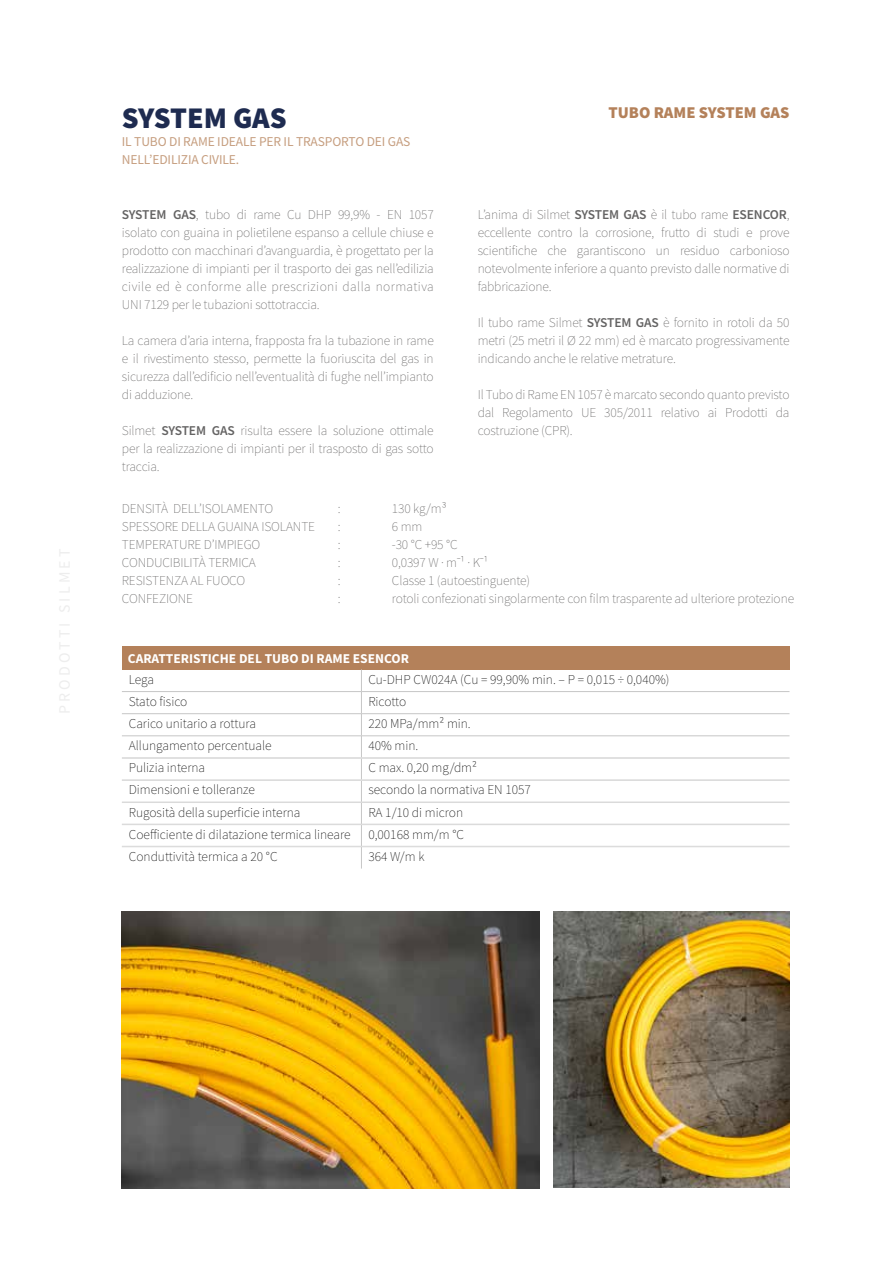
<style>
.page{position:relative;width:893px;height:1263px;background:#fff}
.page>*{position:absolute;margin:0;border:0;box-sizing:border-box;transform-origin:0 0}
.t1{font:900 30px "Source Sans Pro";letter-spacing:-.01em;color:#1e2b50}
.t2{font:900 16.5px "Source Sans Pro";color:#b4815a}
.t3{font:200 13.5px/18px "Source Sans Pro";letter-spacing:-.01em;color:#646363;text-align:justify}
.t4{font:200 13.5px "Source Sans Pro";color:#000}
.t5{font:13.5px/18px "Source Sans Pro";letter-spacing:-.01em;color:#c69e7f}
.t6{font:700 13.5px "Source Sans Pro";color:#fff}
.s1{font-weight:600}
</style>
<div class="page">
<div style="left:122px;top:646px;width:667px;height:23px;background:#b4815a"></div>
<hr style="left:122px;top:691px;width:239px;height:1px;background:#c6c6c6">
<hr style="left:361px;top:691px;width:428px;height:1px;background:#c6c6c6">
<hr style="left:122px;top:713px;width:239px;height:1px;background:#c6c6c6">
<hr style="left:361px;top:713px;width:428px;height:1px;background:#c6c6c6">
<hr style="left:122px;top:735px;width:239px;height:1px;background:#c6c6c6">
<hr style="left:361px;top:735px;width:428px;height:1px;background:#c6c6c6">
<svg style="left:361px;top:669px;width:1px;height:199px"></svg>
<hr style="left:122px;top:757px;width:239px;height:1px;background:#dadada">
<hr style="left:122px;top:758px;width:239px;height:1px;background:#dadada">
<hr style="left:361px;top:757px;width:428px;height:1px;background:#dadada">
<hr style="left:361px;top:758px;width:428px;height:1px;background:#dadada">
<hr style="left:122px;top:780px;width:239px;height:1px;background:#dadada">
<hr style="left:361px;top:780px;width:428px;height:1px;background:#dadada">
<hr style="left:122px;top:802px;width:239px;height:1px;background:#dadada">
<hr style="left:361px;top:802px;width:428px;height:1px;background:#dadada">
<hr style="left:122px;top:824px;width:239px;height:1px;background:#dadada">
<hr style="left:361px;top:824px;width:428px;height:1px;background:#dadada">
<hr style="left:122px;top:846px;width:239px;height:1px;background:#dadada">
<hr style="left:361px;top:846px;width:428px;height:1px;background:#dadada">
<img style="left:122px;top:911px;width:417px;height:277px">
<img style="left:553px;top:911px;width:236px;height:277px">
<h1 class="t1" style="left:122px;top:97px;width:166px">SYSTEM GAS</h1>
<p class="t5" style="left:122px;top:132px;width:290px">IL TUBO DI RAME IDEALE PER IL TRASPORTO DEI GAS<br>NELL’EDILIZIA CIVILE.</p>
<p class="t2" style="left:608px;top:101px;width:182px">TUBO RAME SYSTEM GAS</p>
<p class="t3" style="left:478px;top:206px;width:313px">L’anima di Silmet <span class="s1">SYSTEM GAS</span> è il tubo rame <span class="s1">ESENCOR</span>, eccellente contro la corrosione, frutto di studi e prove scientifiche che garantiscono un residuo carbonioso notevolmente inferiore a quanto previsto dalle normative di fabbricazione.</p>
<p class="t3" style="left:478px;top:314px;width:313px">Il tubo rame Silmet <span class="s1">SYSTEM GAS</span> è fornito in rotoli da 50 metri (25 metri il Ø 22 mm) ed è marcato progressivamente indicando anche le relative metrature.</p>
<p class="t3" style="left:478px;top:386px;width:313px">Il Tubo di Rame EN 1057 è marcato secondo quanto previsto dal Regolamento UE 305/2011 relativo ai Prodotti da costruzione (CPR).</p>
<p class="t3" style="left:122px;top:206px;width:313px"><span class="s1">SYSTEM GAS</span>, tubo di rame Cu DHP 99,9% - EN 1057 isolato con guaina in polietilene espanso a cellule chiuse e prodotto con macchinari d’avanguardia, è progettato per la realizzazione di impianti per il trasporto dei gas nell’edilizia civile ed è conforme alle prescrizioni dalla normativa UNI 7129 per le tubazioni sottotraccia.</p>
<p class="t3" style="left:122px;top:332px;width:313px">La camera d’aria interna, frapposta fra la tubazione in rame e il rivestimento stesso, permette la fuoriuscita del gas in sicurezza dall’edificio nell’eventualità di fughe nell’impianto di adduzione.</p>
<p class="t3" style="left:122px;top:422px;width:313px">Silmet <span class="s1">SYSTEM GAS</span> risulta essere la soluzione ottimale per la realizzazione di impianti per il trasposto di gas sotto traccia.</p>
<p class="t3" style="left:122px;top:500px;width:153px">DENSITÀ DELL’ISOLAMENTO</p>
<p class="t3" style="left:338px;top:500px;width:4px">:</p>
<p class="t3" style="left:392px;top:500px;width:56px">130 kg/m³</p>
<p class="t3" style="left:122px;top:518px;width:195px">SPESSORE DELLA GUAINA ISOLANTE</p>
<p class="t3" style="left:338px;top:518px;width:4px">:</p>
<p class="t3" style="left:392px;top:518px;width:32px">6 mm</p>
<p class="t3" style="left:122px;top:536px;width:140px">TEMPERATURE D’IMPIEGO</p>
<p class="t3" style="left:338px;top:536px;width:4px">:</p>
<p class="t3" style="left:392px;top:536px;width:67px">-30 °C +95 °C</p>
<p class="t3" style="left:122px;top:554px;width:135px">CONDUCIBILITÀ TERMICA</p>
<p class="t3" style="left:338px;top:554px;width:4px">:</p>
<p class="t3" style="left:392px;top:554px;width:98px">0,0397 W · mˉ¹ · Kˉ¹</p>
<p class="t3" style="left:122px;top:572px;width:125px">RESISTENZA AL FUOCO</p>
<p class="t3" style="left:338px;top:572px;width:4px">:</p>
<p class="t3" style="left:392px;top:572px;width:140px">Classe 1 (autoestinguente)</p>
<p class="t3" style="left:122px;top:590px;width:73px">CONFEZIONE</p>
<p class="t3" style="left:338px;top:590px;width:4px">:</p>
<p class="t3" style="left:392px;top:590px;width:404px">rotoli confezionati singolarmente con film trasparente ad ulteriore protezione</p>
<p class="t6" style="left:128px;top:649px;width:283px">CARATTERISTICHE DEL TUBO DI RAME ESENCOR</p>
<p class="t4" style="left:129px;top:671px;width:27px">Lega</p>
<p class="t4" style="left:368px;top:671px;width:303px">Cu-DHP CW024A (Cu = 99,90% min. – P = 0,015 ÷ 0,040%)</p>
<p class="t4" style="left:129px;top:693px;width:60px">Stato fisico</p>
<p class="t4" style="left:368px;top:693px;width:39px">Ricotto</p>
<p class="t4" style="left:129px;top:715px;width:129px">Carico unitario a rottura</p>
<p class="t4" style="left:368px;top:715px;width:104px">220 MPa/mm² min.</p>
<p class="t4" style="left:129px;top:737px;width:144px">Allungamento percentuale</p>
<p class="t4" style="left:368px;top:737px;width:52px">40% min.</p>
<p class="t4" style="left:129px;top:760px;width:78px">Pulizia interna</p>
<p class="t4" style="left:368px;top:760px;width:110px">C max. 0,20 mg/dm²</p>
<p class="t4" style="left:129px;top:782px;width:128px">Dimensioni e tolleranze</p>
<p class="t4" style="left:368px;top:782px;width:164px">secondo la normativa EN 1057</p>
<p class="t4" style="left:129px;top:804px;width:173px">Rugosità della superficie interna</p>
<p class="t4" style="left:368px;top:804px;width:96px">RA 1/10 di micron</p>
<p class="t4" style="left:129px;top:826px;width:223px">Coefficiente di dilatazione termica lineare</p>
<p class="t4" style="left:368px;top:826px;width:97px">0,00168 mm/m °C</p>
<p class="t4" style="left:129px;top:848px;width:150px">Conduttività termica a 20 °C</p>
<p class="t4" style="left:368px;top:848px;width:58px">364 W/m k</p>
</div>
